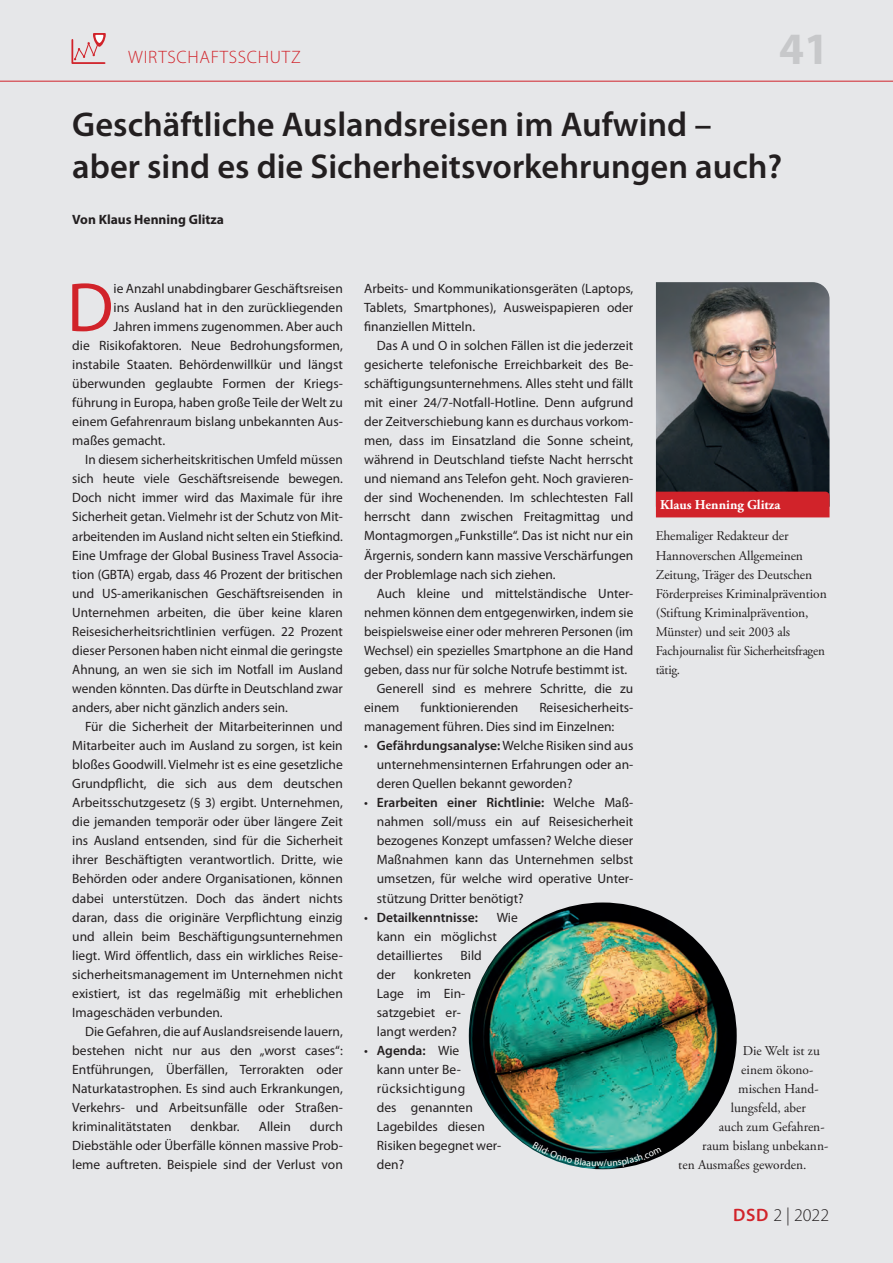
<style>
.page{position:relative;width:893px;height:1263px;background:#e6e7e9}
.page>*{position:absolute;margin:0;border:0;box-sizing:border-box;transform-origin:0 0}
.t1{font:70.05px "Myriad Pro";color:#d1232a}
.t2{font:700 45px "Myriad Pro";color:#c7c8ca}
.t3{font:600 34.5px/41.4px "Myriad Pro";color:#231f20}
.t4{font:300 18px "Myriad Pro";letter-spacing:.04em;color:#d1232a}
.t5{font:300 18px "Myriad Pro";color:#231f20}
.t6{font:13.5px/19px "Myriad Pro";color:#231f20;text-align:justify}
.t7{font:13.5px/19px "Adobe Garamond Pro";letter-spacing:-.01em;color:#231f20}
.t8{font:700 13.5px "Myriad Pro";color:#231f20}
.t9{font:600 13.5px "Myriad Pro";color:#231f20}
.t10{font:700 13.5px "Adobe Garamond Pro";color:#fff}
.s1{font-weight:600}
.s2{font-weight:400}
.s3{font-weight:600;color:#d1232a}
</style>
<div class="page">
<hr style="left:0;top:81px;width:893px;height:1px;background:#d1232a">
<hr style="left:71px;top:40px;width:2px;height:23px;background:#d1232a">
<hr style="left:73px;top:62px;width:32px;height:2px;background:#d1232a">
<svg style="left:74px;top:33px;width:32px;height:28px"></svg>
<img style="left:469px;top:902px;width:268px;height:267px">
<img style="left:656px;top:282px;width:173px;height:210px">
<div style="left:656px;top:492px;width:173px;height:25px;background:#d1232a"></div>
<svg style="left:532px;top:1141px;width:130px;height:26px;background:#2e514f"></svg>
<h3 class="t4" style="left:128px;top:46px;width:174px">WIRTSCHAFTSSCHUTZ</h3>
<h2 class="t2" style="left:779px;top:20px;width:51px">41</h2>
<h3 class="t3" style="left:72px;top:103px;width:712px">Geschäftliche Auslandsreisen im Aufwind – aber sind es die Sicherheitsvorkehrungen auch?</h3>
<p class="t8" style="left:72px;top:210px;width:153px">Von Klaus Henning Glitza</p>
<h1 class="t1" style="left:67px;top:264px;width:48px">D</h1>
<p class="t6" style="left:114px;top:279px;width:231px">ie Anzahl unabdingbarer Geschäftsreisen</p>
<p class="t6" style="left:114px;top:298px;width:231px">ins Ausland hat in den zurückliegenden</p>
<p class="t6" style="left:114px;top:317px;width:231px">Jahren immens zugenommen. Aber auch</p>
<p class="t6" style="left:72px;top:336px;width:272px">die Risikofaktoren. Neue Bedrohungsformen,</p>
<p class="t6" style="left:72px;top:355px;width:272px">instabile Staaten. Behördenwillkür und längst</p>
<p class="t6" style="left:72px;top:374px;width:272px">überwunden geglaubte Formen der Kriegs-</p>
<p class="t6" style="left:72px;top:393px;width:272px">führung in Europa, haben große Teile der Welt zu</p>
<p class="t6" style="left:72px;top:412px;width:272px">einem Gefahrenraum bislang unbekannten Aus-</p>
<p class="t6" style="left:72px;top:431px;width:94px">maßes gemacht.</p>
<p class="t6" style="left:85px;top:450px;width:259px">In diesem sicherheitskritischen Umfeld müssen</p>
<p class="t6" style="left:72px;top:469px;width:272px">sich heute viele Geschäftsreisende bewegen.</p>
<p class="t6" style="left:72px;top:488px;width:272px">Doch nicht immer wird das Maximale für ihre</p>
<p class="t6" style="left:72px;top:507px;width:272px">Sicherheit getan. Vielmehr ist der Schutz von Mit-</p>
<p class="t6" style="left:72px;top:526px;width:272px">arbeitenden im Ausland nicht selten ein Stiefkind.</p>
<p class="t6" style="left:72px;top:545px;width:272px">Eine Umfrage der Global Business Travel Associa-</p>
<p class="t6" style="left:72px;top:564px;width:272px">tion (GBTA) ergab, dass 46 Prozent der britischen</p>
<p class="t6" style="left:72px;top:583px;width:272px">und US-amerikanischen Geschäftsreisenden in</p>
<p class="t6" style="left:72px;top:602px;width:272px">Unternehmen arbeiten, die über keine klaren</p>
<p class="t6" style="left:72px;top:621px;width:272px">Reisesicherheitsrichtlinien verfügen. 22 Prozent</p>
<p class="t6" style="left:72px;top:640px;width:272px">dieser Personen haben nicht einmal die geringste</p>
<p class="t6" style="left:72px;top:660px;width:272px">Ahnung, an wen sie sich im Notfall im Ausland</p>
<p class="t6" style="left:72px;top:679px;width:272px">wenden könnten. Das dürfte in Deutschland zwar</p>
<p class="t6" style="left:72px;top:698px;width:217px">anders, aber nicht gänzlich anders sein.</p>
<p class="t6" style="left:85px;top:717px;width:259px">Für die Sicherheit der Mitarbeiterinnen und</p>
<p class="t6" style="left:72px;top:736px;width:272px">Mitarbeiter auch im Ausland zu sorgen, ist kein</p>
<p class="t6" style="left:72px;top:755px;width:272px">bloßes Goodwill. Vielmehr ist es eine gesetzliche</p>
<p class="t6" style="left:72px;top:774px;width:272px">Grundpflicht, die sich aus dem deutschen</p>
<p class="t6" style="left:72px;top:793px;width:272px">Arbeitsschutzgesetz (§ 3) ergibt. Unternehmen,</p>
<p class="t6" style="left:72px;top:812px;width:272px">die jemanden temporär oder über längere Zeit</p>
<p class="t6" style="left:72px;top:831px;width:272px">ins Ausland entsenden, sind für die Sicherheit</p>
<p class="t6" style="left:72px;top:850px;width:272px">ihrer Beschäftigten verantwortlich. Dritte, wie</p>
<p class="t6" style="left:72px;top:869px;width:272px">Behörden oder andere Organisationen, können</p>
<p class="t6" style="left:72px;top:888px;width:272px">dabei unterstützen. Doch das ändert nichts</p>
<p class="t6" style="left:72px;top:907px;width:272px">daran, dass die originäre Verpflichtung einzig</p>
<p class="t6" style="left:72px;top:926px;width:272px">und allein beim Beschäftigungsunternehmen</p>
<p class="t6" style="left:72px;top:945px;width:272px">liegt. Wird öffentlich, dass ein wirkliches Reise-</p>
<p class="t6" style="left:72px;top:964px;width:272px">sicherheitsmanagement im Unternehmen nicht</p>
<p class="t6" style="left:72px;top:983px;width:272px">existiert, ist das regelmäßig mit erheblichen</p>
<p class="t6" style="left:72px;top:1002px;width:152px">Imageschäden verbunden.</p>
<p class="t6" style="left:85px;top:1021px;width:259px">Die Gefahren, die auf Auslandsreisende lauern,</p>
<p class="t6" style="left:72px;top:1041px;width:272px">bestehen nicht nur aus den „worst cases“:</p>
<p class="t6" style="left:72px;top:1060px;width:272px">Entführungen, Überfällen, Terrorakten oder</p>
<p class="t6" style="left:72px;top:1079px;width:272px">Naturkatastrophen. Es sind auch Erkrankungen,</p>
<p class="t6" style="left:72px;top:1098px;width:272px">Verkehrs- und Arbeitsunfälle oder Straßen-</p>
<p class="t6" style="left:72px;top:1117px;width:101px">kriminalitätstaten</p>
<p class="t6" style="left:191px;top:1117px;width:51px">denkbar.</p>
<p class="t6" style="left:259px;top:1117px;width:34px">Allein</p>
<p class="t6" style="left:72px;top:1117px;width:272px;text-indent:238px">durch Diebstähle oder Überfälle können massive Prob&shy;leme auftreten. Beispiele sind der Verlust von</p>
<p class="t6" style="left:364px;top:279px;width:271px">Arbeits- und Kommunikationsgeräten (Laptops, Tablets, Smartphones), Ausweispapieren oder finanziellen Mitteln.</p>
<p class="t6" style="left:364px;top:336px;width:271px;text-indent:13px">Das A und O in solchen Fällen ist die jederzeit gesicherte telefonische Erreichbarkeit des Be&shy;schäftigungsunternehmens. Alles steht und fällt mit einer 24/7-Notfall-Hotline. Denn aufgrund der Zeitverschiebung kann es durchaus vorkom&shy;men, dass im Einsatzland die Sonne scheint, während in Deutschland tiefste Nacht herrscht und niemand ans Telefon geht. Noch gravieren&shy;der sind Wochenenden. Im schlechtesten Fall herrscht dann zwischen Freitagmittag und Montagmorgen „Funkstille“. Das ist nicht nur ein Ärgernis, sondern kann massive Verschärfungen der Problemlage nach sich ziehen.</p>
<p class="t6" style="left:377px;top:583px;width:258px">Auch kleine und mittelständische Unter-</p>
<p class="t6" style="left:364px;top:602px;width:271px">nehmen können dem entgegenwirken, indem sie</p>
<p class="t6" style="left:364px;top:621px;width:271px">beispielsweise einer oder mehreren Personen (im</p>
<p class="t6" style="left:364px;top:640px;width:271px">Wechsel) ein spezielles Smartphone an die Hand</p>
<p class="t6" style="left:364px;top:660px;width:265px">geben, dass nur für solche Notrufe bestimmt ist.</p>
<p class="t6" style="left:377px;top:679px;width:258px">Generell sind es mehrere Schritte, die zu</p>
<p class="t6" style="left:364px;top:698px;width:37px">einem</p>
<p class="t6" style="left:420px;top:698px;width:100px">funktionierenden</p>
<p class="t6" style="left:364px;top:698px;width:271px;text-indent:175px">Reisesicherheits&shy;management führen. Dies sind im Einzelnen:</p>
<p class="t6" style="left:377px;top:736px;width:258px;text-indent:-13px">• <span class="s1">Gefährdungsanalyse:</span> Welche Risiken sind aus unternehmensinternen Erfahrungen oder an&shy;deren Quellen bekannt geworden?</p>
<p class="t6" style="left:377px;top:793px;width:258px;text-indent:-13px">• <span class="s1">Erarbeiten einer Richtlinie:</span> Welche Maß&shy;nahmen soll/muss ein auf Reisesicherheit bezogenes Konzept umfassen? Welche dieser Maßnahmen kann das Unternehmen selbst umsetzen, für welche wird operative Unter&shy;stützung Dritter benötigt?</p>
<p class="t9" style="left:364px;top:908px;width:115px"><span class="s2">•</span> Detailkenntnisse:</p>
<p class="t6" style="left:377px;top:907px;width:142px;text-align:left;text-indent:120px">Wie kann ein möglichst detailliertes</p>
<p class="t6" style="left:461px;top:945px;width:23px">Bild</p>
<p class="t6" style="left:377px;top:964px;width:96px;text-align:left;text-indent:37px">konkreten<br>Lage im Ein&shy;satzgebiet er&shy;langt werden?</p>
<p class="t6" style="left:377px;top:1041px;width:126px;text-align:left;text-indent:-13px">• <span class="s1">Agenda:</span> Wie<br>kann unter Be&shy;rücksichtigung<br>des genannten<br>Lagebildes diesen<br>Risiken begegnet wer&shy;den?</p>
<p class="t6" style="left:377px;top:964px;width:20px">der</p>
<p class="t10" style="left:660px;top:497px;width:122px">Klaus Henning Glitza</p>
<p class="t7" style="left:656px;top:527px;width:172px">Ehemaliger Redakteur der<br>Hannoverschen Allgemeinen<br>Zeitung, Träger des Deutschen<br>Förderpreises Kriminalprävention (Stiftung Kriminalprävention,<br>Münster) und seit 2003 als<br>Fachjournalist für Sicherheitsfragen tätig.</p>
<p class="t7" style="left:743px;top:1041px;width:79px">Die Welt ist zu</p>
<p class="t7" style="left:741px;top:1061px;width:74px">einem ökono-</p>
<p class="t7" style="left:738px;top:1080px;width:82px">mischen Hand-</p>
<p class="t7" style="left:731px;top:1099px;width:77px">lungsfeld, aber</p>
<p class="t7" style="left:719px;top:1118px;width:107px">auch zum Gefahren-</p>
<p class="t7" style="left:702px;top:1137px;width:127px">raum bislang unbekann-</p>
<p class="t7" style="left:678px;top:1156px;width:130px">ten Ausmaßes geworden.</p>
<h3 class="t5" style="left:733px;top:1204px;width:98px"><span class="s3">DSD</span> 2 | 2022</h3>
</div>
